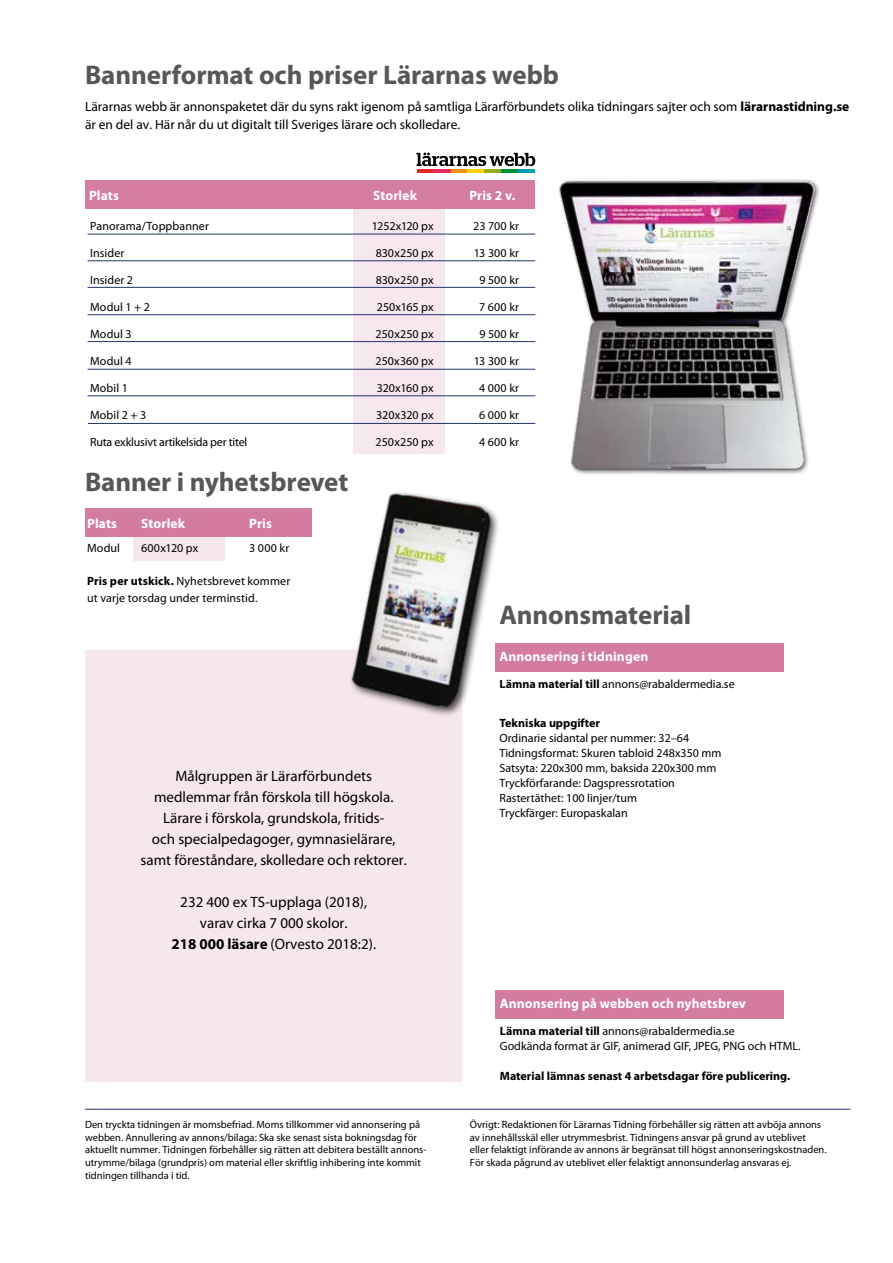
<style>
.page{position:relative;width:893px;height:1263px;background:#fff}
.page>*{position:absolute;margin:0;border:0;box-sizing:border-box;transform-origin:0 0}
.t1{font:700 27px "Myriad Pro";letter-spacing:-.005em;color:#575756}
.t2{font:15px/21px "Myriad Pro";color:#000;text-align:center}
.t3{font:13.5px/18px "Myriad Pro";letter-spacing:-.005em;color:#000}
.t4{font:700 13.5px "Myriad Pro";letter-spacing:.01em;color:#fff}
.t5{font:12px/15px "Myriad Pro";color:#000}
.t6{font:700 12px "Myriad Pro";color:#000}
.t7{font:10.5px/12.6px "Myriad Pro";color:#000}
.s1{font-weight:700}
</style>
<div class="page">
<div style="left:495px;top:990px;width:289px;height:29px;background:#d47ca0"></div>
<img style="left:559px;top:179px;width:260px;height:296px">
<div style="left:133px;top:517px;width:91px;height:44px;background:#f6e7ee"></div>
<div style="left:85px;top:508px;width:226px;height:29px;background:#d47ca0"></div>
<div style="left:495px;top:643px;width:288px;height:28px;background:#d47ca0"></div>
<div style="left:85px;top:651px;width:377px;height:431px;background:#f6e7ee"></div>
<hr style="left:85px;top:1109px;width:765px;height:1px;background:#213665">
<img style="left:306px;top:492px;width:231px;height:224px">
<div style="left:353px;top:199px;width:92px;height:255px;background:#f7e7ee"></div>
<div style="left:85px;top:180px;width:450px;height:29px;background:#d57ca1"></div>
<hr style="left:88px;top:234px;width:447px;height:1px;background:#213665">
<hr style="left:88px;top:261px;width:447px;height:1px;background:#213665">
<hr style="left:88px;top:287px;width:447px;height:1px;background:#213665">
<hr style="left:88px;top:314px;width:447px;height:1px;background:#213665">
<hr style="left:88px;top:341px;width:447px;height:1px;background:#213665">
<hr style="left:88px;top:369px;width:447px;height:1px;background:#213665">
<hr style="left:88px;top:396px;width:447px;height:1px;background:#213665">
<hr style="left:88px;top:423px;width:447px;height:1px;background:#213665">
<hr style="left:417px;top:170px;width:17px;height:3px;background:#e62a28">
<hr style="left:434px;top:170px;width:17px;height:3px;background:#e72d65">
<hr style="left:450px;top:170px;width:17px;height:3px;background:#f3900c">
<hr style="left:467px;top:170px;width:17px;height:3px;background:#ffd100">
<hr style="left:484px;top:170px;width:17px;height:3px;background:#97ab22">
<hr style="left:501px;top:170px;width:17px;height:3px;background:#00913d">
<hr style="left:518px;top:170px;width:17px;height:3px;background:#009db9">
<svg style="left:416px;top:153px;width:119px;height:13px"></svg>
<h1 class="t1" style="left:85px;top:60px;width:475px">Bannerformat och priser Lärarnas webb</h1>
<p class="t3" style="left:85px;top:98px;width:766px">Lärarnas webb är annonspaketet där du syns rakt igenom på samtliga Lärarförbundets olika tidningars sajter och som <span class="s1">lärarnastidning.se </span>är en del av. Här når du ut digitalt till Sveriges lärare och skolledare.</p>
<p class="t4" style="left:89px;top:187px;width:31px">Plats</p>
<p class="t4" style="left:373px;top:187px;width:46px">Storlek</p>
<p class="t4" style="left:469px;top:187px;width:47px">Pris 2 v.</p>
<p class="t5" style="left:90px;top:219px;width:120px">Panorama/Toppbanner</p>
<p class="t5" style="left:372px;top:219px;width:63px">1252x120 px</p>
<p class="t5" style="left:473px;top:219px;width:47px">23 700 kr</p>
<p class="t5" style="left:90px;top:246px;width:36px">Insider</p>
<p class="t5" style="left:376px;top:246px;width:59px">830x250 px</p>
<p class="t5" style="left:474px;top:246px;width:47px">13 300 kr</p>
<p class="t5" style="left:90px;top:273px;width:45px">Insider 2</p>
<p class="t5" style="left:376px;top:273px;width:59px">830x250 px</p>
<p class="t5" style="left:479px;top:273px;width:41px">9 500 kr</p>
<p class="t5" style="left:90px;top:300px;width:62px">Modul 1 + 2</p>
<p class="t5" style="left:377px;top:300px;width:58px">250x165 px</p>
<p class="t5" style="left:479px;top:300px;width:42px">7 600 kr</p>
<p class="t5" style="left:90px;top:327px;width:43px">Modul 3</p>
<p class="t5" style="left:376px;top:327px;width:60px">250x250 px</p>
<p class="t5" style="left:479px;top:327px;width:41px">9 500 kr</p>
<p class="t5" style="left:90px;top:354px;width:43px">Modul 4</p>
<p class="t5" style="left:375px;top:354px;width:60px">250x360 px</p>
<p class="t5" style="left:474px;top:354px;width:47px">13 300 kr</p>
<p class="t5" style="left:90px;top:381px;width:39px">Mobil 1</p>
<p class="t5" style="left:377px;top:381px;width:58px">320x160 px</p>
<p class="t5" style="left:479px;top:381px;width:42px">4 000 kr</p>
<p class="t5" style="left:90px;top:408px;width:58px">Mobil 2 + 3</p>
<p class="t5" style="left:376px;top:408px;width:59px">320x320 px</p>
<p class="t5" style="left:479px;top:408px;width:42px">6 000 kr</p>
<p class="t5" style="left:90px;top:435px;width:159px">Ruta exklusivt artikelsida per titel</p>
<p class="t5" style="left:376px;top:435px;width:60px">250x250 px</p>
<p class="t5" style="left:479px;top:435px;width:42px">4 600 kr</p>
<h1 class="t1" style="left:85px;top:467px;width:265px">Banner i nyhetsbrevet</h1>
<p class="t4" style="left:87px;top:516px;width:31px">Plats</p>
<p class="t4" style="left:141px;top:516px;width:46px">Storlek</p>
<p class="t4" style="left:249px;top:516px;width:24px">Pris</p>
<p class="t5" style="left:87px;top:541px;width:34px">Modul</p>
<p class="t5" style="left:141px;top:541px;width:59px">600x120 px</p>
<p class="t5" style="left:249px;top:541px;width:42px">3 000 kr</p>
<p class="t5" style="left:87px;top:573px;width:205px;line-height:16.5px"><span class="s1">Pris per utskick.</span> Nyhetsbrevet kommer ut varje torsdag under terminstid.</p>
<p class="t2" style="left:141px;top:765px;width:268px">Målgruppen är Lärarförbundets medlemmar från förskola till högskola.<br>Lärare i förskola, grundskola, fritids-<br>och specialpedagoger, gymnasielärare, samt föreståndare, skolledare och rektorer.</p>
<p class="t2" style="left:171px;top:891px;width:206px">232 400 ex TS-upplaga (2018), varav cirka 7 000 skolor.<br><span class="s1">218 000 läsare</span> (Orvesto 2018:2).</p>
<h1 class="t1" style="left:499px;top:600px;width:193px">Annonsmaterial</h1>
<p class="t4" style="left:500px;top:649px;width:150px">Annonsering i tidningen</p>
<p class="t5" style="left:500px;top:677px;width:237px"><span class="s1">Lämna material till</span> annons@rabaldermedia.se</p>
<p class="t6" style="left:500px;top:716px;width:102px">Tekniska uppgifter</p>
<p class="t5" style="left:500px;top:731px;width:224px">Ordinarie sidantal per nummer: 32–64<br>Tidningsformat: Skuren tabloid 248x350 mm Satsyta: 220x300 mm, baksida 220x300 mm Tryckförfarande: Dagspressrotation Rastertäthet: 100 linjer/tum<br>Tryckfärger: Europaskalan</p>
<p class="t4" style="left:500px;top:996px;width:248px">Annonsering på webben och nyhetsbrev</p>
<p class="t5" style="left:500px;top:1024px;width:302px"><span class="s1">Lämna material till</span> annons@rabaldermedia.se<br>Godkända format är GIF, animerad GIF, JPEG, PNG och HTML.</p>
<p class="t6" style="left:500px;top:1070px;width:292px">Material lämnas senast 4 arbetsdagar före publicering.</p>
<p class="t7" style="left:85px;top:1118px;width:343px">Den tryckta tidningen är momsbefriad. Moms tillkommer vid annonsering på webben. Annullering av annons/bilaga: Ska ske senast sista bokningsdag för aktuellt nummer. Tidningen förbehåller sig rätten att debitera beställt annons&shy;utrymme/bilaga (grundpris) om material eller skriftlig inhibering inte kommit tidningen tillhanda i tid.</p>
<p class="t7" style="left:470px;top:1118px;width:358px">Övrigt: Redaktionen för Lärarnas Tidning förbehåller sig rätten att avböja annons av innehållsskäl eller utrymmesbrist. Tidningens ansvar på grund av uteblivet eller felaktigt införande av annons är begränsat till högst annonseringskostnaden.<br>För skada pågrund av uteblivet eller felaktigt annonsunderlag ansvaras ej.</p>
</div>
